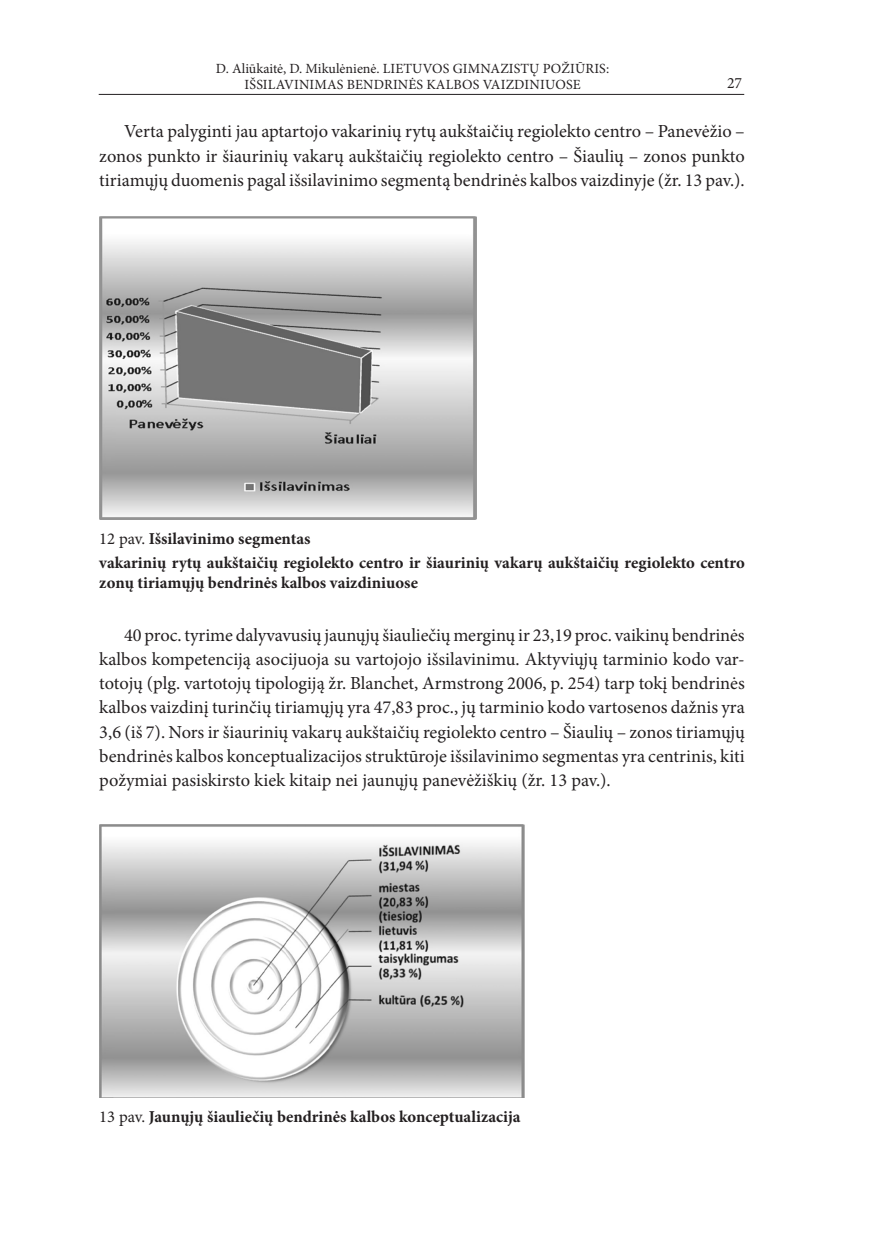
<style>
.page{position:relative;width:869px;height:1241px;background:#fff}
.page>*{position:absolute;margin:0;border:0;box-sizing:border-box;transform-origin:0 0}
.t1{font:18.38px/24.2px "Minion Pro";color:#231f20;text-align:justify}
.lenteles-pav{font:700 16.62px/19.2px "Minion Pro";color:#231f20}
.t2{font:15.75px "Minion Pro";color:#231f20}
.t3{font:14px/15.8px "Minion Pro";letter-spacing:.01em;color:#231f20;text-align:center}
.s1{font-weight:400}
</style>
<div class="page">
<hr style="left:99px;top:94px;width:644px;height:1px;background:#231f20">
<img style="left:99px;top:217px;width:377px;height:303px">
<img style="left:99px;top:824px;width:426px;height:272px">
<p class="t3" style="left:216px;top:61px;width:394px">D. Aliūkaitė, D. Mikulėnienė. LIETUVOS GIMNAZISTŲ POŽIŪRIS:<br>IŠSILAVINIMAS BENDRINĖS KALBOS VAIZDINIUOSE</p>
<p class="t1" style="left:99px;top:120px;width:646px;text-indent:25px">Verta palyginti jau aptartojo vakarinių rytų aukštaičių regiolekto centro – Panevėžio – zonos punkto ir šiaurinių vakarų aukštaičių regiolekto centro – Šiaulių – zonos punkto tiriamųjų duomenis pagal išsilavinimo segmentą bendrinės kalbos vaizdinyje (žr. 13 pav.).</p>
<p class="t2" style="left:726px;top:73px;width:17px">27</p>
<p class="lenteles-pav" style="left:99px;top:529px;width:213px"><span class="s1">12 pav.</span> Išsilavinimo segmentas</p>
<p class="lenteles-pav" style="left:99px;top:553px;width:646px">vakarinių rytų aukštaičių regiolekto centro ir šiaurinių vakarų aukštaičių regiolekto centro zonų tiriamųjų bendrinės kalbos vaizdiniuose</p>
<p class="t1" style="left:99px;top:623px;width:646px;text-indent:25px">40 proc. tyrime dalyvavusių jaunųjų šiauliečių merginų ir 23,19 proc. vaikinų bendrinės kalbos kompetenciją asocijuoja su vartojojo išsilavinimu. Aktyviųjų tarminio kodo var&shy;totojų (plg. vartotojų tipologiją žr. Blanchet, Armstrong 2006, p. 254) tarp tokį bendrinės kalbos vaizdinį turinčių tiriamųjų yra 47,83 proc., jų tarminio kodo vartosenos dažnis yra 3,6 (iš 7). Nors ir šiaurinių vakarų aukštaičių regiolekto centro – Šiaulių – zonos tiriamųjų bendrinės kalbos konceptualizacijos struktūroje išsilavinimo segmentas yra centrinis, kiti požymiai pasiskirsto kiek kitaip nei jaunųjų panevėžiškių (žr. 13 pav.).</p>
<p class="lenteles-pav" style="left:99px;top:1106px;width:422px"><span class="s1">13 pav.</span> Jaunųjų šiauliečių bendrinės kalbos konceptualizacija</p>
</div>
